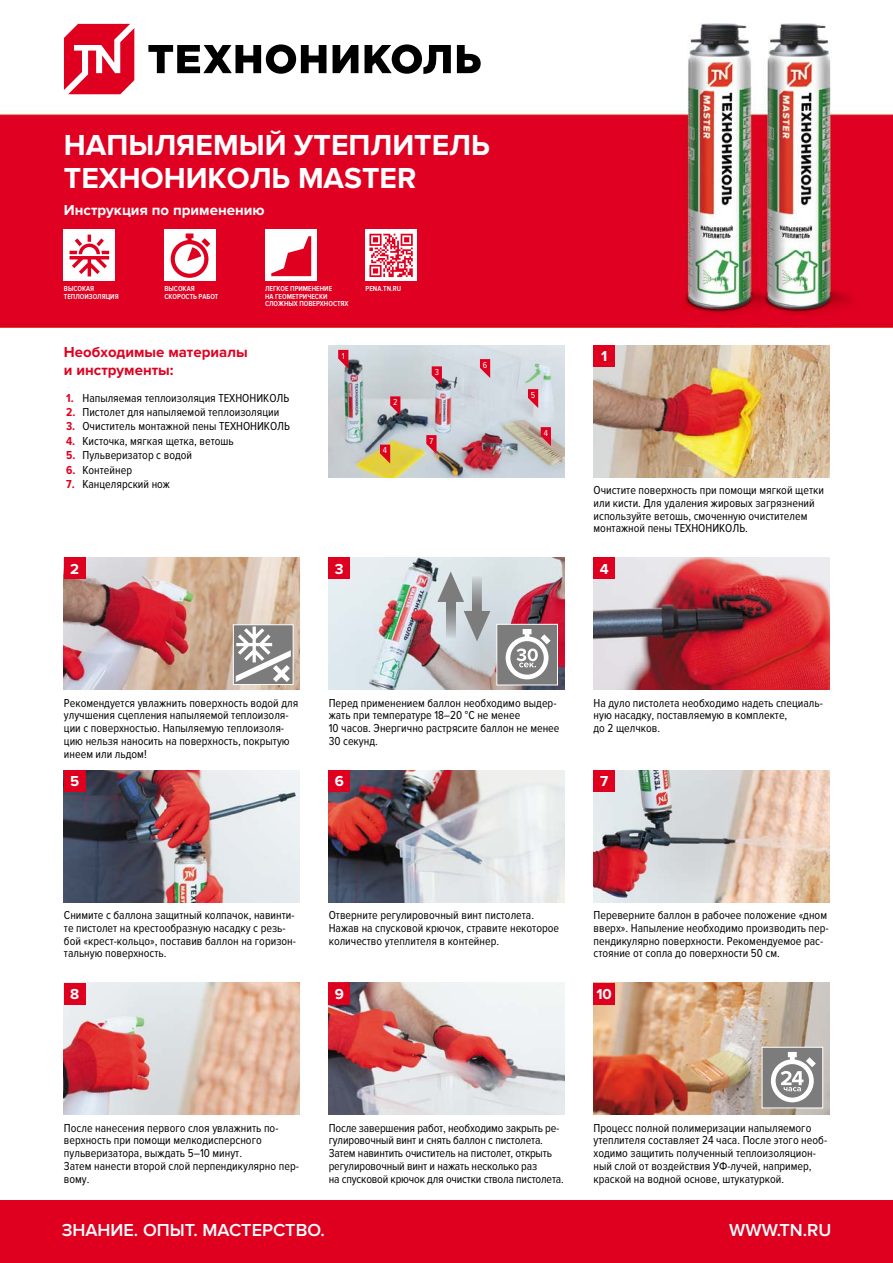
<style>
.page{position:relative;width:893px;height:1263px;background:#fff}
.page>*{position:absolute;margin:0;border:0;box-sizing:border-box;transform-origin:0 0}
.t1{font:700 30px/33px "Proxima Nova";color:#fff}
.t2{font:600 18px "Proxima Nova";color:#fff}
.t3{font:700 15px "Proxima Nova";color:#fff}
.t4{font:700 15px "Proxima Nova";color:#df0020}
.t5{font:12px/12.8px "Proxima Nova Cond";color:#000}
.t6{font:700 12px/14.4px "Proxima Nova Cond";color:#df0020}
.t7{font:9px "Proxima Nova Cond";color:#fff}
.t8{font:600 7.5px/7.5px "Proxima Nova Cond";color:#fff}
</style>
<div class="page">
<img style="left:594px;top:345px;width:235px;height:132px">
<img style="left:329px;top:345px;width:235px;height:132px">
<img style="left:594px;top:558px;width:235px;height:132px">
<img style="left:329px;top:558px;width:235px;height:132px">
<img style="left:64px;top:558px;width:235px;height:132px">
<img style="left:594px;top:770px;width:235px;height:132px">
<img style="left:329px;top:770px;width:235px;height:132px">
<img style="left:64px;top:770px;width:235px;height:132px">
<img style="left:594px;top:983px;width:235px;height:132px">
<img style="left:329px;top:983px;width:235px;height:132px">
<img style="left:64px;top:983px;width:235px;height:132px">
<img style="left:0;top:23px;width:893px;height:304px">
<div style="left:496px;top:624px;width:62px;height:61px;background:#7c7c7c;border:1px solid #fff"></div>
<svg style="left:506px;top:629px;width:45px;height:50px"></svg>
<svg style="left:446px;top:602px;width:10px;height:38px"></svg>
<svg style="left:472px;top:573px;width:10px;height:38px"></svg>
<svg style="left:437px;top:571px;width:27px;height:31px"></svg>
<svg style="left:464px;top:611px;width:26px;height:30px"></svg>
<div style="left:762px;top:1047px;width:61px;height:61px;background:#7c7c7c;border:1px solid #fff"></div>
<svg style="left:771px;top:1052px;width:45px;height:50px"></svg>
<div style="left:233px;top:624px;width:61px;height:61px;background:#7c7c7c;border:1px solid #fff"></div>
<svg style="left:236px;top:626px;width:55px;height:56px"></svg>
<svg style="left:64px;top:24px;width:70px;height:70px"></svg>
<svg style="left:148px;top:44px;width:178px;height:30px"></svg>
<svg style="left:333px;top:45px;width:25px;height:28px"></svg>
<svg style="left:457px;top:45px;width:24px;height:28px"></svg>
<svg style="left:365px;top:44px;width:86px;height:30px"></svg>
<div style="left:0;top:1200px;width:893px;height:63px;background:#df0020"></div>
<div style="left:366px;top:230px;width:51px;height:51px;background:#fff"></div>
<svg style="left:369px;top:234px;width:44px;height:43px"></svg>
<div style="left:164px;top:230px;width:52px;height:51px;background:#fff"></div>
<svg style="left:171px;top:233px;width:39px;height:45px"></svg>
<div style="left:64px;top:230px;width:51px;height:51px;background:#fff"></div>
<svg style="left:70px;top:235px;width:39px;height:41px"></svg>
<div style="left:265px;top:230px;width:51px;height:51px;background:#fff"></div>
<svg style="left:271px;top:236px;width:40px;height:40px"></svg>
<div style="left:594px;top:345px;width:21px;height:22px;background:#df0020"></div>
<div style="left:64px;top:558px;width:21px;height:21px;background:#df0020"></div>
<div style="left:329px;top:558px;width:21px;height:21px;background:#df0020"></div>
<div style="left:594px;top:558px;width:21px;height:21px;background:#df0020"></div>
<div style="left:64px;top:770px;width:21px;height:22px;background:#df0020"></div>
<div style="left:329px;top:770px;width:21px;height:22px;background:#df0020"></div>
<div style="left:594px;top:770px;width:21px;height:22px;background:#df0020"></div>
<div style="left:64px;top:983px;width:21px;height:21px;background:#df0020"></div>
<div style="left:329px;top:983px;width:21px;height:21px;background:#df0020"></div>
<div style="left:594px;top:983px;width:21px;height:21px;background:#df0020"></div>
<svg style="left:338px;top:350px;width:10px;height:19px"></svg>
<svg style="left:390px;top:396px;width:10px;height:19px"></svg>
<svg style="left:432px;top:366px;width:10px;height:19px"></svg>
<svg style="left:541px;top:427px;width:10px;height:19px"></svg>
<svg style="left:380px;top:445px;width:10px;height:18px"></svg>
<svg style="left:528px;top:389px;width:10px;height:19px"></svg>
<svg style="left:480px;top:359px;width:10px;height:19px"></svg>
<svg style="left:426px;top:435px;width:11px;height:19px"></svg>
<h1 class="t1" style="left:64px;top:129px;width:427px">НАПЫЛЯЕМЫЙ УТЕПЛИТЕЛЬ<br>ТЕХНОНИКОЛЬ MASTER</h1>
<p class="t3" style="left:64px;top:202px;width:202px">Инструкция по применению</p>
<p class="t8" style="left:64px;top:285px;width:56px">ВЫСОКАЯ<br>ТЕПЛОИЗОЛЯЦИЯ</p>
<p class="t8" style="left:164px;top:285px;width:55px">ВЫСОКАЯ<br>СКОРОСТЬ РАБОТ</p>
<p class="t8" style="left:265px;top:285px;width:85px">ЛЕГКОЕ ПРИМЕНЕНИЕ<br>НА ГЕОМЕТРИЧЕСКИ<br>СЛОЖНЫХ ПОВЕРХНОСТЯХ</p>
<p class="t8" style="left:366px;top:285px;width:37px">PENA.TN.RU</p>
<p class="t4" style="left:64px;top:344px;width:185px">Необходимые материалы</p>
<p class="t3" style="left:601px;top:348px;width:8px">1</p>
<p class="t4" style="left:64px;top:362px;width:111px">и инструменты:</p>
<p class="t7" style="left:342px;top:351px;width:4px">1</p>
<p class="t7" style="left:483px;top:360px;width:6px">6</p>
<p class="t7" style="left:435px;top:367px;width:6px">3</p>
<p class="t6" style="left:66px;top:391px;width:11px">1.<br>2.<br>3.<br>4.<br>5.<br>6.<br>7.</p>
<p class="t5" style="left:82px;top:391px;width:209px;line-height:14.4px">Напыляемая теплоизоляция ТЕХНОНИКОЛЬ<br>Пистолет для напыляемой теплоизоляции<br>Очиститель монтажной пены ТЕХНОНИКОЛЬ<br>Кисточка, мягкая щетка, ветошь<br>Пульверизатор с водой<br>Контейнер<br>Канцелярский нож</p>
<p class="t7" style="left:393px;top:397px;width:6px">2</p>
<p class="t7" style="left:383px;top:445px;width:6px">4</p>
<p class="t7" style="left:430px;top:436px;width:5px">7</p>
<p class="t7" style="left:531px;top:390px;width:6px">5</p>
<p class="t7" style="left:544px;top:428px;width:6px">4</p>
<p class="t5" style="left:594px;top:484px;width:232px">Очистите поверхность при помощи мягкой щетки или кисти. Для удаления жировых загрязнений используйте ветошь, смоченную очистителем монтажной пены ТЕХНОНИКОЛЬ.</p>
<p class="t3" style="left:70px;top:560px;width:10px">2</p>
<p class="t3" style="left:335px;top:560px;width:10px">3</p>
<p class="t3" style="left:600px;top:560px;width:10px">4</p>
<p class="t5" style="left:64px;top:696px;width:236px">Рекомендуется увлажнить поверхность водой для улучшения сцепления напыляемой теплоизоля&shy;ции с поверхностью. Напыляемую теплоизоля&shy;цию нельзя наносить на поверхность, покрытую инеем или льдом!</p>
<p class="t5" style="left:329px;top:696px;width:232px">Перед применением баллон необходимо выдер&shy;жать при температуре 18–20 °С не менее<br>10 часов. Энергично растрясите баллон не менее 30 секунд.</p>
<p class="t5" style="left:594px;top:697px;width:231px">На дуло пистолета необходимо надеть специаль&shy;ную насадку, поставляемую в комплекте,<br>до 2 щелчков.</p>
<p class="t3" style="left:70px;top:773px;width:11px">5</p>
<p class="t3" style="left:335px;top:773px;width:11px">6</p>
<p class="t3" style="left:600px;top:773px;width:10px">7</p>
<p class="t5" style="left:64px;top:909px;width:234px">Снимите с баллона защитный колпачок, навинти&shy;те пистолет на крестообразную насадку с резь&shy;бой «крест-кольцо», поставив баллон на горизон&shy;тальную поверхность.</p>
<p class="t5" style="left:329px;top:909px;width:232px">Отверните регулировочный винт пистолета.<br>Нажав на спусковой крючок, стравите некоторое количество утеплителя в контейнер.</p>
<p class="t5" style="left:594px;top:909px;width:237px">Переверните баллон в рабочее положение «дном вверх». Напыление необходимо производить пер&shy;пендикулярно поверхности. Рекомендуемое рас&shy;стояние от сопла до поверхности 50 см.</p>
<p class="t3" style="left:70px;top:985px;width:11px">8</p>
<p class="t3" style="left:335px;top:985px;width:11px">9</p>
<p class="t3" style="left:596px;top:985px;width:17px">10</p>
<p class="t5" style="left:64px;top:1121px;width:236px">После нанесения первого слоя увлажнить по&shy;верхность при помощи мелкодисперсного пульверизатора, выждать 5–10 минут.<br>Затем нанести второй слой перпендикулярно пер&shy;вому.</p>
<p class="t5" style="left:329px;top:1121px;width:237px">После завершения работ, необходимо закрыть ре&shy;гулировочный винт и снять баллон с пистолета.<br>Затем навинтить очиститель на пистолет, открыть регулировочный винт и нажать несколько раз<br>на спусковой крючок для очистки ствола пистолета.</p>
<p class="t5" style="left:594px;top:1121px;width:235px">Процесс полной полимеризации напыляемого утеплителя составляет 24 часа. После этого необ&shy;ходимо защитить полученный теплоизоляцион&shy;ный слой от воздействия УФ-лучей, например, краской на водной основе, штукатуркой.</p>
<h2 class="t2" style="left:62px;top:1219px;width:265px">ЗНАНИЕ. ОПЫТ. МАСТЕРСТВО.</h2>
<h2 class="t2" style="left:729px;top:1219px;width:104px">WWW.TN.RU</h2>
</div>
